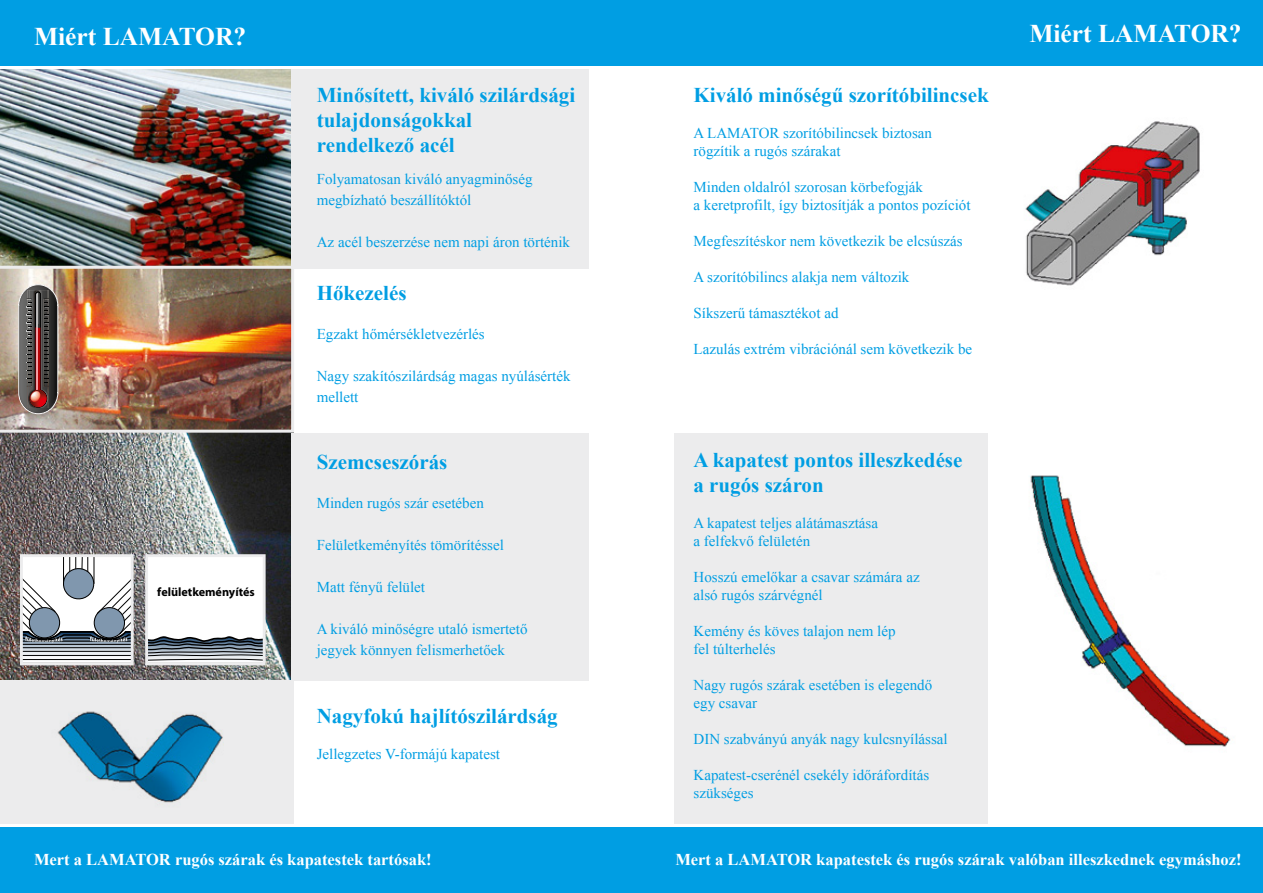
<style>
.page{position:relative;width:1263px;height:893px;background:#fff}
.page>*{position:absolute;margin:0;border:0;box-sizing:border-box;transform-origin:0 0}
.t1{font:700 25.5px "Times New Roman";color:#fff}
.t2{font:700 21px/25.2px "Times New Roman";color:#009ee3}
.t3{font:700 16.5px "Times New Roman";color:#fff}
.t4{font:15px/18px "Times New Roman";color:#009ee3}
.t5{font:700 12.15px "Myriad";color:#000}
</style>
<div class="page">
<div style="left:0;top:610px;width:293px;height:234px;background:#ececed"></div>
<img style="left:0;top:69px;width:291px;height:195px">
<img style="left:1025px;top:121px;width:175px;height:165px">
<div style="left:674px;top:433px;width:314px;height:404px;background:#ececed"></div>
<img style="left:57px;top:711px;width:167px;height:92px">
<img style="left:1030px;top:475px;width:201px;height:272px">
<img style="left:0;top:434px;width:291px;height:246px">
<svg style="left:24px;top:558px;width:106px;height:103px"></svg>
<div style="left:20px;top:554px;width:114px;height:111px;border:3px solid #ececed"></div>
<svg style="left:149px;top:558px;width:113px;height:103px"></svg>
<div style="left:145px;top:554px;width:121px;height:111px;border:3px solid #ececed"></div>
<div style="left:291px;top:59px;width:298px;height:210px;background:#ececed"></div>
<div style="left:291px;top:433px;width:298px;height:247px;background:#ececed"></div>
<img style="left:0;top:264px;width:294px;height:170px">
<div style="left:0;top:0;width:1263px;height:69px;background:#fff"></div>
<div style="left:0;top:0;width:1263px;height:66px;background:#009ee3"></div>
<div style="left:0;top:824px;width:1263px;height:69px;background:#fff"></div>
<div style="left:0;top:827px;width:1263px;height:66px;background:#009ee3"></div>
<svg style="left:18px;top:284px;width:40px;height:130px;background:#665654"></svg>
<h1 class="t1" style="left:34px;top:18px;width:214px">Miért LAMATOR?</h1>
<p class="t5" style="left:157px;top:586px;width:99px">felületkeményítés</p>
<h2 class="t2" style="left:317px;top:82px;width:260px">Minősített, kiváló szilárdsági tulajdonságokkal<br>rendelkező acél</h2>
<p class="t4" style="left:317px;top:168px;width:217px;line-height:21px">Folyamatosan kiváló anyagminőség megbízható beszállítóktól</p>
<p class="t4" style="left:317px;top:233px;width:255px">Az acél beszerzése nem napi áron történik</p>
<h2 class="t2" style="left:317px;top:280px;width:91px">Hőkezelés</h2>
<p class="t4" style="left:317px;top:325px;width:169px">Egzakt hőmérsékletvezérlés</p>
<p class="t4" style="left:317px;top:365px;width:255px;line-height:21px">Nagy szakítószilárdság magas nyúlásérték mellett</p>
<h2 class="t2" style="left:317px;top:448px;width:132px">Szemcseszórás</h2>
<p class="t4" style="left:317px;top:493px;width:169px">Minden rugós szár esetében</p>
<p class="t4" style="left:317px;top:535px;width:189px">Felületkeményítés tömörítéssel</p>
<p class="t4" style="left:317px;top:577px;width:110px">Matt fényű felület</p>
<p class="t4" style="left:317px;top:618px;width:212px;line-height:21px">A kiváló minőségre utaló ismertető jegyek könnyen felismerhetőek</p>
<h2 class="t2" style="left:317px;top:702px;width:242px">Nagyfokú hajlítószilárdság</h2>
<p class="t4" style="left:317px;top:744px;width:185px">Jellegzetes V-formájú kapatest</p>
<h2 class="t2" style="left:693px;top:82px;width:297px">Kiváló minőségű szorítóbilincsek</h2>
<p class="t4" style="left:693px;top:124px;width:240px">A LAMATOR szorítóbilincsek biztosan rögzítik a rugós szárakat</p>
<p class="t4" style="left:693px;top:178px;width:279px">Minden oldalról szorosan körbefogják<br>a keretprofilt, így biztosítják a pontos pozíciót</p>
<p class="t4" style="left:693px;top:232px;width:271px">Megfeszítéskor nem következik be elcsúszás</p>
<p class="t4" style="left:693px;top:268px;width:217px">A szorítóbilincs alakja nem változik</p>
<p class="t4" style="left:693px;top:304px;width:146px">Síkszerű támasztékot ad</p>
<p class="t4" style="left:693px;top:340px;width:280px">Lazulás extrém vibrációnál sem következik be</p>
<h2 class="t2" style="left:693px;top:446px;width:270px">A kapatest pontos illeszkedése a rugós száron</h2>
<p class="t4" style="left:693px;top:513px;width:186px">A kapatest teljes alátámasztása a felfekvő felületén</p>
<p class="t4" style="left:693px;top:567px;width:228px">Hosszú emelőkar a csavar számára az alsó rugós szárvégnél</p>
<p class="t4" style="left:693px;top:621px;width:204px">Kemény és köves talajon nem lép fel túlterhelés</p>
<p class="t4" style="left:693px;top:675px;width:240px">Nagy rugós szárak esetében is elegendő egy csavar</p>
<p class="t4" style="left:693px;top:729px;width:256px">DIN szabványú anyák nagy kulcsnyílással</p>
<p class="t4" style="left:693px;top:765px;width:237px">Kapatest-cserénél csekély időráfordítás szükséges</p>
<h1 class="t1" style="left:1029px;top:16px;width:214px">Miért LAMATOR?</h1>
<p class="t3" style="left:34px;top:848px;width:399px">Mert a LAMATOR rugós szárak és kapatestek tartósak!</p>
<p class="t3" style="left:675px;top:848px;width:568px">Mert a LAMATOR kapatestek és rugós szárak valóban illeszkednek egymáshoz!</p>
</div>
